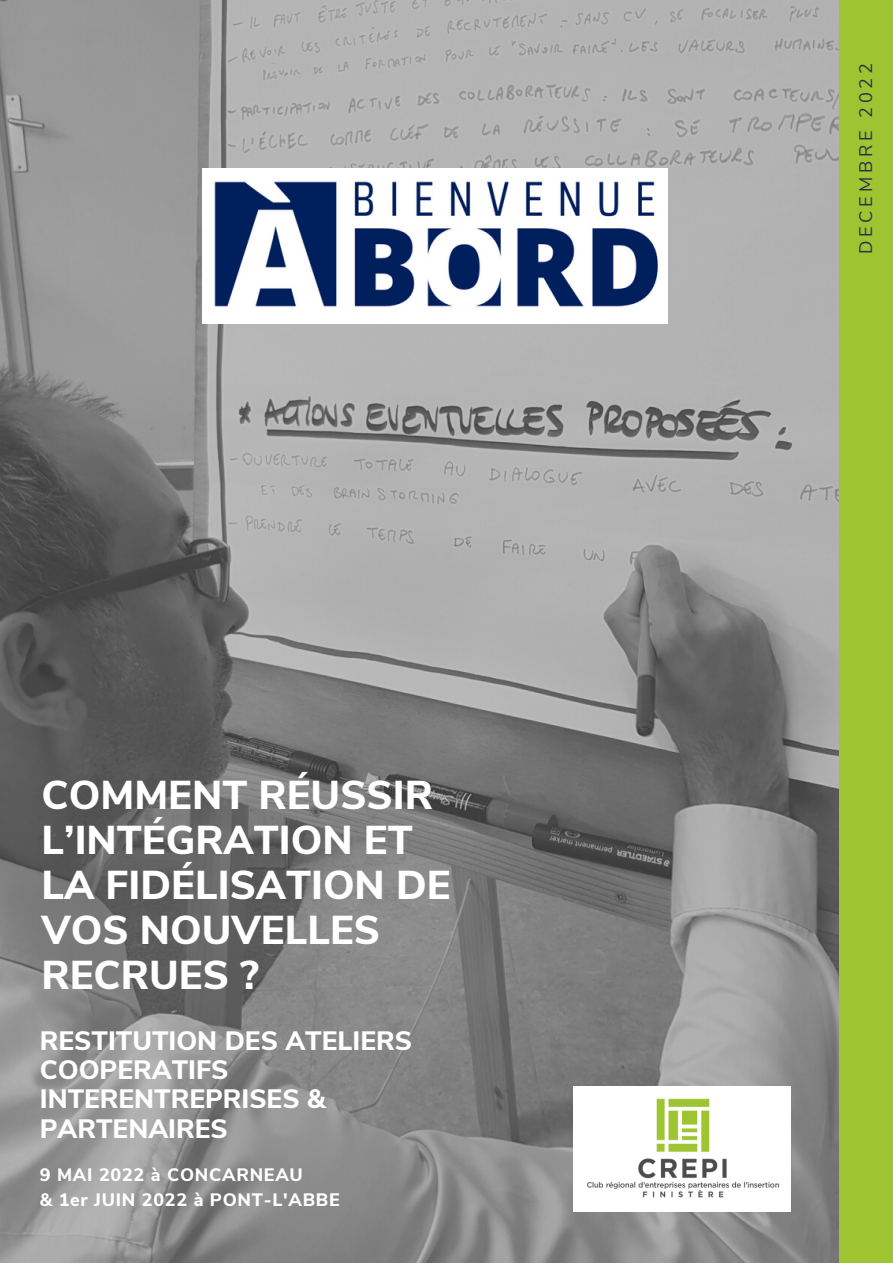
<style>
.page{position:relative;width:893px;height:1264px;background:#fff}
.page>*{position:absolute;margin:0;border:0;box-sizing:border-box;transform-origin:0 0}
.t1{font:800 40.2px/45px "Nunito Sans";color:#fff}
.t2{font:800 26.55px/29.2px "Nunito Sans";color:#fff}
.t3{font:18.15px "Nunito Sans";letter-spacing:.21em;color:#2c3143}
.t4{font:800 18px/24.8px "Nunito Sans";letter-spacing:.04em;color:#fff}
</style>
<div class="page">
<img style="left:0;top:0;width:839px;height:1262px">
<div style="left:839px;top:0;width:53px;height:1262px;background:#9ec432"></div>
<div style="left:573px;top:1086px;width:217px;height:125px;background:#fff"></div>
<img style="left:587px;top:1098px;width:193px;height:100px">
<img style="left:202px;top:169px;width:465px;height:154px">
<p class="t1" style="left:42px;top:773px;width:410px">COMMENT RÉUSSIR<br>L’INTÉGRATION ET<br>LA FIDÉLISATION DE<br>VOS NOUVELLES<br>RECRUES ?</p>
<p class="t2" style="left:40px;top:1026px;width:373px">RESTITUTION DES ATELIERS<br>COOPERATIFS<br>INTERENTREPRISES &amp;<br>PARTENAIRES</p>
<p class="t4" style="left:40px;top:1162px;width:301px">9 MAI 2022 à CONCARNEAU<br>&amp; 1er JUIN 2022 à PONT-L'ABBE</p>
<p class="t3" style="left:853px;top:254px;width:193px;rotate:-90deg">DECEMBRE 2022</p>
</div>
